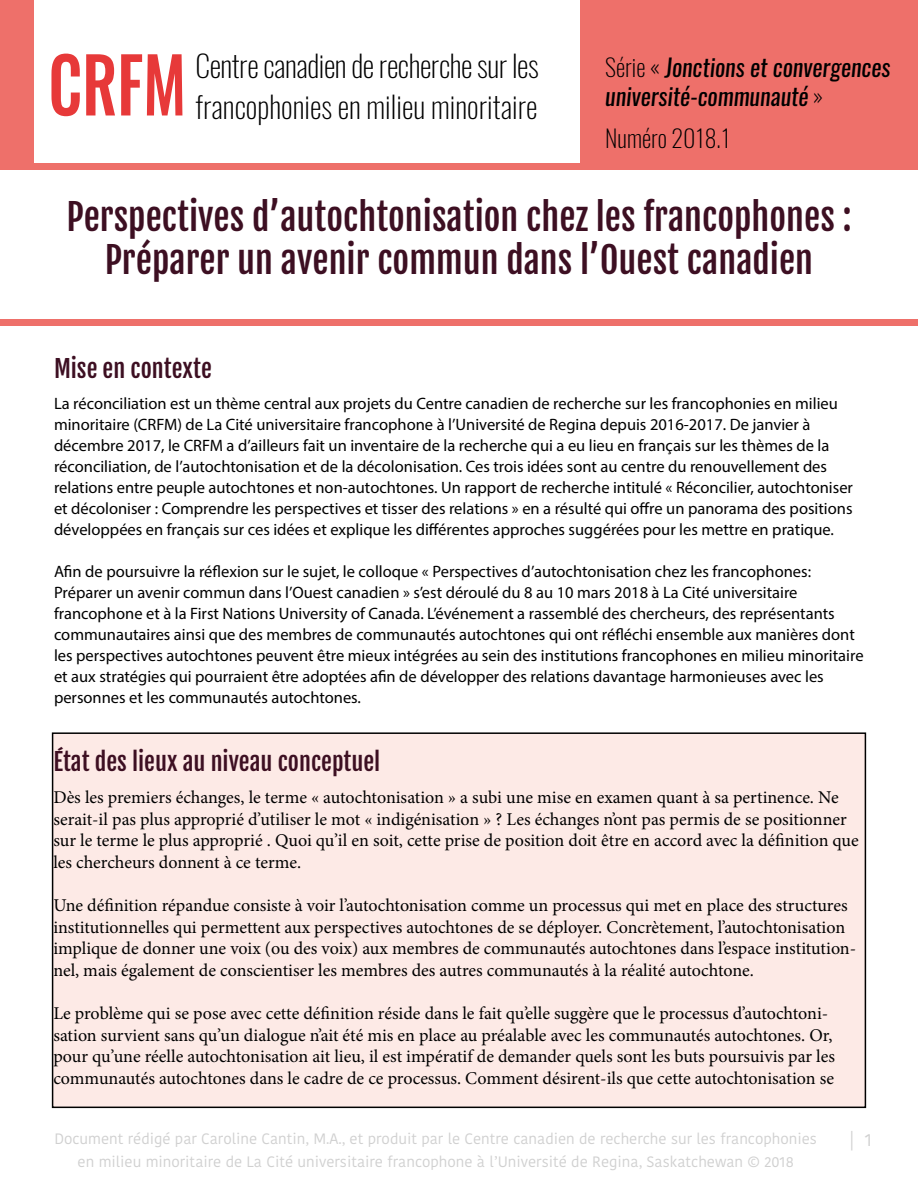
<style>
.page{position:relative;width:918px;height:1188px;background:#fff}
.page>*{position:absolute;margin:0;border:0;box-sizing:border-box;transform-origin:0 0}
.t1{font:500 75.6px "Oswald";color:#e73939;scale:.83 1}
.t2{font:36px/43.2px "Fjalla One";color:#3d0f22;text-align:center}
.t3{font:200 30px "Oswald";color:#000}
.t4{font:italic 24px/28.8px "Oswald";color:#000}
.t5{font:24px "Fjalla One";color:#3d0f22}
.t6{font:200 24px "Oswald";color:#000}
.t7{font:18px/21.6px "Minion Pro";letter-spacing:-.005em;color:#000}
.t8{font:18px "Kohinoor Devanagari";color:#d0d0d0}
.t9{font:16.5px/21px "Myriad Pro";color:#000}
.t10{font:15px/23.2px "Kohinoor Devanagari";color:#d0d0d0;text-align:center}
.s1{font-weight:200;font-style:normal}
</style>
<div class="page">
<div style="left:580px;top:0;width:338px;height:169px;background:#ee706a"></div>
<div style="left:0;top:0;width:34px;height:167px;background:#ee706a"></div>
<div style="left:0;top:163px;width:918px;height:7px;background:#ee706a"></div>
<div style="left:0;top:320px;width:918px;height:6px;background:#ee706a"></div>
<div style="left:53px;top:733px;width:812px;height:374px;background:#fdeae6"></div>
<div style="left:52px;top:732px;width:814px;height:376px;border:2px solid #000"></div>
<h1 class="t1" style="left:48px;top:32px;width:167px">CRFM</h1>
<h3 class="t3" style="left:195px;top:46px;width:345px">Centre canadien de recherche sur les</h3>
<h3 class="t3" style="left:195px;top:87px;width:344px">francophonies en milieu minoritaire</h3>
<h3 class="t4" style="left:605px;top:53px;width:287px"><span class="s1">Série «</span> Jonctions et convergences université-communauté <span class="s1">»</span></h3>
<h3 class="t6" style="left:605px;top:122px;width:127px">Numéro 2018.1</h3>
<h2 class="t2" style="left:66px;top:195px;width:787px">Perspectives d’autochtonisation chez les francophones :<br>Préparer un avenir commun dans l’Ouest canadien</h2>
<h3 class="t5" style="left:54px;top:354px;width:159px">Mise en contexte</h3>
<p class="t9" style="left:54px;top:392px;width:801px">La réconciliation est un thème central aux projets du Centre canadien de recherche sur les francophonies en milieu minoritaire (CRFM) de La Cité universitaire francophone à l’Université de Regina depuis 2016-2017. De janvier à décembre 2017, le CRFM a d’ailleurs fait un inventaire de la recherche qui a eu lieu en français sur les thèmes de la réconciliation, de l’autochtonisation et de la décolonisation. Ces trois idées sont au centre du renouvellement des relations entre peuple autochtones et non-autochtones. Un rapport de recherche intitulé « Réconcilier, autochtoniser et décoloniser : Comprendre les perspectives et tisser des relations » en a résulté qui offre un panorama des positions développées en français sur ces idées et explique les différentes approches suggérées pour les mettre en pratique.</p>
<p class="t9" style="left:54px;top:560px;width:811px">Afin de poursuivre la réflexion sur le sujet, le colloque « Perspectives d’autochtonisation chez les francophones:<br>Préparer un avenir commun dans l’Ouest canadien » s’est déroulé du 8 au 10 mars 2018 à La Cité universitaire francophone et à la First Nations University of Canada. L’événement a rassemblé des chercheurs, des représentants communautaires ainsi que des membres de communautés autochtones qui ont réfléchi ensemble aux manières dont les perspectives autochtones peuvent être mieux intégrées au sein des institutions francophones en milieu minoritaire et aux stratégies qui pourraient être adoptées afin de développer des relations davantage harmonieuses avec les personnes et les communautés autochtones.</p>
<h3 class="t5" style="left:53px;top:746px;width:329px">État des lieux au niveau conceptuel</h3>
<p class="t7" style="left:53px;top:787px;width:807px">Dès les premiers échanges, le terme « autochtonisation » a subi une mise en examen quant à sa pertinence. Ne serait-il pas plus approprié d’utiliser le mot « indigénisation » ? Les échanges n’ont pas permis de se positionner sur le terme le plus approprié . Quoi qu’il en soit, cette prise de position doit être en accord avec la définition que les chercheurs donnent à ce terme.</p>
<p class="t7" style="left:53px;top:895px;width:804px">Une définition répandue consiste à voir l’autochtonisation comme un processus qui met en place des structures institutionnelles qui permettent aux perspectives autochtones de se déployer. Concrètement, l’autochtonisation implique de donner une voix (ou des voix) aux membres de communautés autochtones dans l’espace institution&shy;nel, mais également de conscientiser les membres des autres communautés à la réalité autochtone.</p>
<p class="t7" style="left:53px;top:1003px;width:783px">Le problème qui se pose avec cette définition réside dans le fait qu’elle suggère que le processus d’autochtoni&shy;sation survient sans qu’un dialogue n’ait été mis en place au préalable avec les communautés autochtones. Or, pour qu’une réelle autochtonisation ait lieu, il est impératif de demander quels sont les buts poursuivis par les communautés autochtones dans le cadre de ce processus. Comment désirent-ils que cette autochtonisation se</p>
<p class="t10" style="left:54px;top:1127px;width:764px">Document rédigé par Caroline Cantin, M.A., et produit par le Centre canadien de recherche sur les francophonies en milieu minoritaire de La Cité universitaire francophone à l’Université de Regina, Saskatchewan © 2018</p>
<p class="t8" style="left:849px;top:1130px;width:24px">| 1</p>
</div>
